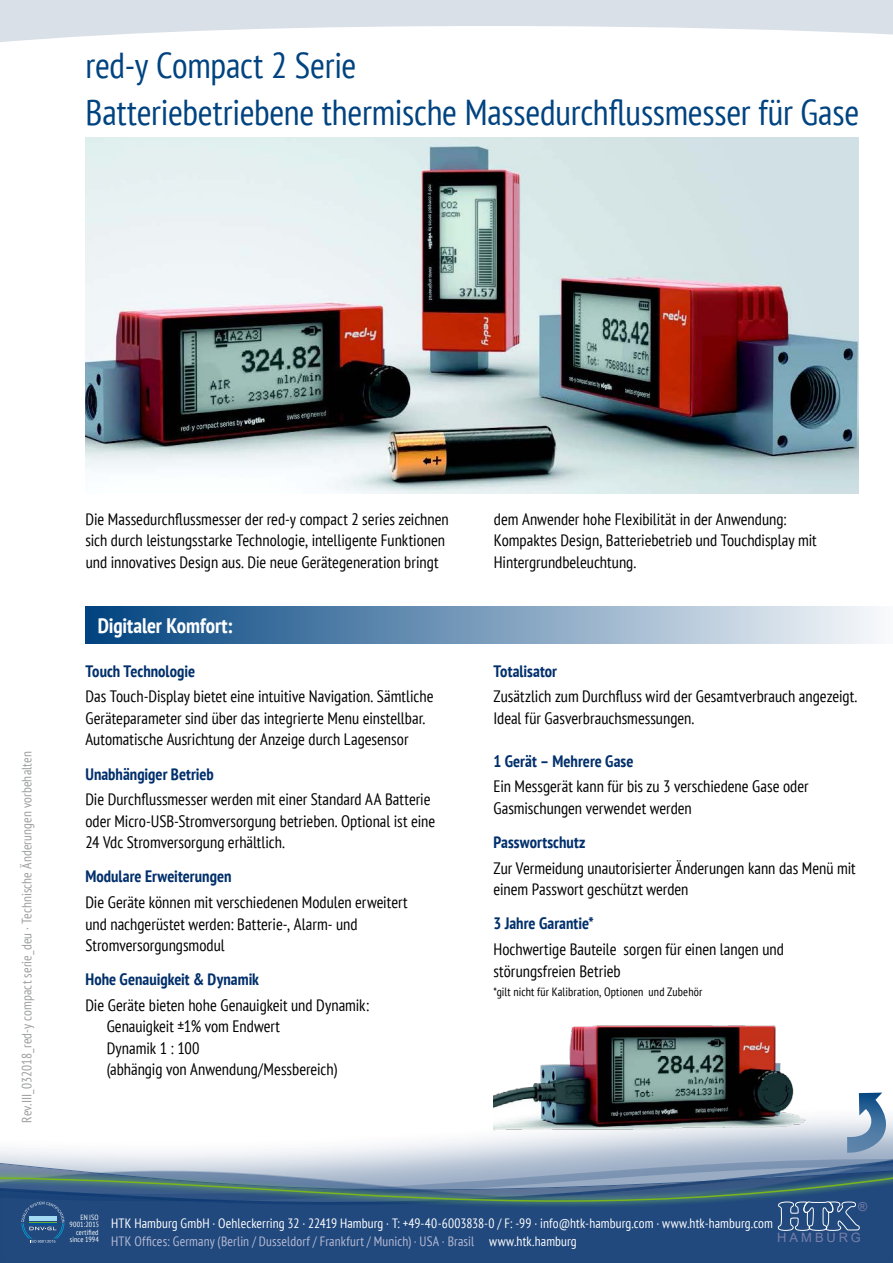
<style>
.page{position:relative;width:893px;height:1263px;background:#fff}
.page>*{position:absolute;margin:0;border:0;box-sizing:border-box;transform-origin:0 0}
.Head{font:condensed 36px "PT Sans";letter-spacing:-.005em;color:#004380}
.t1{font:700 condensed 21px "PT Sans";letter-spacing:-.005em;color:#fff}
.t2{font:condensed 16.5px/21.5px "PT Sans";color:#000}
.Head_Aufzählung{font:700 condensed 16.5px "PT Sans";color:#002f6b}
.t3{font:condensed 13.5px/17.5px "PT Sans";letter-spacing:.01em;color:#fff}
.t4{font:condensed 13.5px "PT Sans";letter-spacing:.01em;color:#9c9e9f}
.t5{font:12.9px "Arial";letter-spacing:.23em;color:#7980aa}
.t6{font:12.3px "Arial";color:#7980aa}
.t7{font:condensed 12px "PT Sans";letter-spacing:.015em;color:#000}
.t8{font:condensed 7.5px/7.5px "PT Sans";letter-spacing:.015em;color:#fff;text-align:right}
.s1{color:#b9bbd4}
</style>
<div class="page">
<svg style="left:0;top:1118px;width:893px;height:36px"></svg>
<svg style="left:0;top:0;width:893px;height:42px"></svg>
<svg style="left:0;top:1154px;width:893px;height:14px;background:#bdc8d8"></svg>
<div style="left:0;top:1168px;width:893px;height:95px;background:#7ab51d;opacity:.5"></div>
<svg style="left:0;top:1174px;width:893px;height:89px;background:#315881"></svg>
<svg style="left:21px;top:1202px;width:44px;height:41px;background:#366390"></svg>
<svg style="left:847px;top:1092px;width:41px;height:61px"></svg>
<img style="left:85px;top:137px;width:774px;height:356px">
<img style="left:493px;top:1025px;width:366px;height:117px">
<div style="left:85px;top:606px;width:808px;height:38px;background:linear-gradient(to right,#00427f,#f9fafc)"></div>
<p class="Head" style="left:85px;top:42px;width:273px">red-y Compact 2 Serie</p>
<p class="Head" style="left:85px;top:89px;width:775px">Batteriebetriebene thermische Massedurchflussmesser für Gase</p>
<p class="t4" style="left:18px;top:1123px;width:373px;rotate:-90deg">Rev.III_032018_red-y compact serie_deu · Technische Änderungen vorbehalten</p>
<p class="t2" style="left:85px;top:508px;width:365px">Die Massedurchflussmesser der red-y compact 2 series zeichnen sich durch leistungsstarke Technologie, intelligente Funktionen und innovatives Design aus. Die neue Gerätegeneration bringt</p>
<p class="t2" style="left:494px;top:508px;width:324px">dem Anwender hohe Flexibilität in der Anwendung:<br>Kompaktes Design, Batteriebetrieb und Touchdisplay mit<br>Hintergrundbeleuchtung.</p>
<p class="t1" style="left:98px;top:611px;width:136px">Digitaler Komfort:</p>
<p class="Head_Aufzählung" style="left:85px;top:660px;width:111px">Touch Technologie</p>
<p class="t2" style="left:85px;top:685px;width:350px">Das Touch-Display bietet eine intuitive Navigation. Sämtliche</p>
<p class="t2" style="left:85px;top:707px;width:342px">Geräteparameter sind über das integrierte Menu einstellbar.<br>Automatische Ausrichtung der Anzeige durch Lagesensor</p>
<p class="Head_Aufzählung" style="left:85px;top:763px;width:130px">Unabhängiger Betrieb</p>
<p class="t2" style="left:85px;top:788px;width:351px">Die Durchflussmesser werden mit einer Standard AA Batterie oder Micro-USB-Stromversorgung betrieben. Optional ist eine<br>24 Vdc Stromversorgung erhältlich.</p>
<p class="Head_Aufzählung" style="left:85px;top:866px;width:148px">Modulare Erweiterungen</p>
<p class="t2" style="left:85px;top:891px;width:324px">Die Geräte können mit verschiedenen Modulen erweitert und nachgerüstet werden: Batterie-, Alarm- und<br>Stromversorgungsmodul</p>
<p class="Head_Aufzählung" style="left:85px;top:968px;width:175px">Hohe Genauigkeit &amp; Dynamik</p>
<p class="t2" style="left:85px;top:994px;width:285px">Die Geräte bieten hohe Genauigkeit und Dynamik:</p>
<p class="t2" style="left:107px;top:1015px;width:175px">Genauigkeit ±1% vom Endwert</p>
<p class="t2" style="left:107px;top:1037px;width:94px">Dynamik 1 : 100</p>
<p class="t2" style="left:107px;top:1058px;width:232px">(abhängig von Anwendung/Messbereich)</p>
<p class="Head_Aufzählung" style="left:493px;top:660px;width:65px">Totalisator</p>
<p class="t2" style="left:493px;top:685px;width:366px">Zusätzlich zum Durchfluss wird der Gesamtverbrauch angezeigt.<br>Ideal für Gasverbrauchsmessungen.</p>
<p class="Head_Aufzählung" style="left:493px;top:750px;width:141px">1 Gerät – Mehrere Gase</p>
<p class="t2" style="left:493px;top:775px;width:317px">Ein Messgerät kann für bis zu 3 verschiedene Gase oder<br>Gasmischungen verwendet werden</p>
<p class="Head_Aufzählung" style="left:493px;top:831px;width:93px">Passwortschutz</p>
<p class="t2" style="left:493px;top:857px;width:364px">Zur Vermeidung unautorisierter Änderungen kann das Menü mit einem Passwort geschützt werden</p>
<p class="Head_Aufzählung" style="left:493px;top:913px;width:102px">3 Jahre Garantie*</p>
<p class="t2" style="left:493px;top:938px;width:292px">Hochwertige Bauteile sorgen für einen langen und störungsfreien Betrieb</p>
<p class="t7" style="left:493px;top:984px;width:210px">*gilt nicht für Kalibration, Optionen und Zubehör</p>
<p class="t6" style="left:858px;top:1198px;width:11px">®</p>
<p class="t8" style="left:70px;top:1213px;width:31px">EN ISO<br>9001:2015 certified since 1994</p>
<p class="t3" style="left:111px;top:1214px;width:663px">HTK Hamburg GmbH · Oehleckerring 32 · 22419 Hamburg · T: +49-40-6003838-0 / F: -99 · info@htk-hamburg.com · www.htk-hamburg.com<br><span class="s1">HTK Offices: Germany (Berlin / Dusseldorf / Frankfurt / Munich) · USA · Brasil</span> www.htk.hamburg</p>
<p class="t5" style="left:777px;top:1229px;width:85px">HAMBURG</p>
</div>
